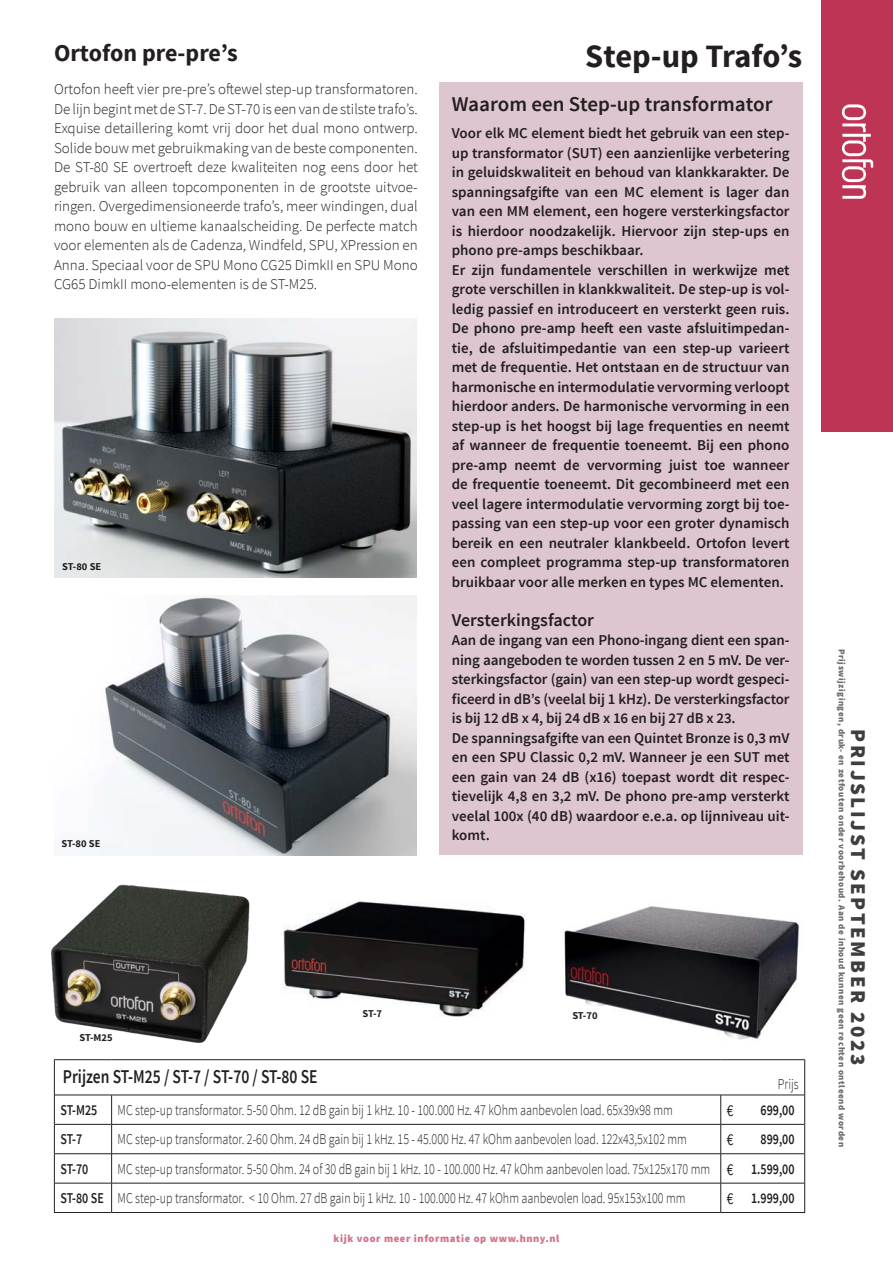
<style>
.page{position:relative;width:893px;height:1263px;background:#fff}
.page>*{position:absolute;margin:0;border:0;box-sizing:border-box;transform-origin:0 0}
.t1{font:700 32.55px "Source Sans Pro";letter-spacing:-.005em;color:#231f20}
.t2{font:700 24px "Source Sans Pro";letter-spacing:-.005em;color:#231f20}
.t3{font:600 21px "Source Sans Pro";color:#231f20}
.t4{font:900 21px "Source Sans Pro";letter-spacing:.12em;color:#3e3e3f}
.t5{font:600 19.5px "Source Sans Pro";color:#231f20;scale:.8 1}
.t6{font:600 18px "Source Sans Pro";color:#231f20}
.t7{font:16.5px "Source Sans Pro";color:#231f20;scale:.8 1}
.t8{font:600 15px/19.5px "Source Sans Pro";color:#231f20;text-align:justify}
.t9{font:300 15px/19.5px "Source Sans Pro";color:#231f20;text-align:justify}
.t10{font:300 15px "Source Sans Pro";color:#231f20;scale:.8 1}
.t11{font:600 15px "Source Sans Pro";color:#231f20;scale:.8 1}
.t12{font:900 10.5px "Source Sans Pro";letter-spacing:.06em;color:#d27188}
.t13{font:700 10.5px "Source Sans Pro";color:#231f20}
.t14{font:900 9px "Source Sans Pro";letter-spacing:.06em;color:#6c6d70}
</style>
<div class="page">
<div style="left:822px;top:0;width:71px;height:432px;background:#be3455"></div>
<svg style="left:841px;top:104px;width:32px;height:95px"></svg>
<img style="left:564px;top:906px;width:236px;height:134px">
<img style="left:51px;top:884px;width:199px;height:159px">
<img style="left:54px;top:318px;width:363px;height:260px">
<img style="left:77px;top:596px;width:340px;height:259px">
<hr style="left:54px;top:1059px;width:58px;height:1px;background:#231f20">
<hr style="left:54px;top:1060px;width:1px;height:35px;background:#231f20">
<hr style="left:112px;top:1059px;width:609px;height:1px;background:#231f20">
<svg style="left:721px;top:1059px;width:22px;height:1px"></svg>
<hr style="left:743px;top:1059px;width:62px;height:1px;background:#231f20">
<hr style="left:804px;top:1060px;width:1px;height:35px;background:#231f20">
<svg style="left:54px;top:1095px;width:1px;height:29px"></svg>
<hr style="left:54px;top:1124px;width:1px;height:30px;background:#231f20">
<svg style="left:54px;top:1154px;width:1px;height:58px"></svg>
<hr style="left:55px;top:1124px;width:57px;height:1px;background:#231f20">
<hr style="left:743px;top:1124px;width:61px;height:1px;background:#231f20">
<hr style="left:55px;top:1153px;width:57px;height:1px;background:#231f20">
<hr style="left:743px;top:1153px;width:61px;height:1px;background:#231f20">
<hr style="left:55px;top:1183px;width:57px;height:1px;background:#231f20">
<hr style="left:743px;top:1183px;width:61px;height:1px;background:#231f20">
<svg style="left:111px;top:1096px;width:1px;height:116px"></svg>
<hr style="left:112px;top:1124px;width:609px;height:1px;background:#231f20">
<hr style="left:112px;top:1153px;width:609px;height:1px;background:#231f20">
<hr style="left:112px;top:1183px;width:609px;height:1px;background:#231f20">
<hr style="left:55px;top:1095px;width:57px;height:1px;background:#231f20">
<hr style="left:112px;top:1095px;width:609px;height:1px;background:#231f20">
<hr style="left:743px;top:1095px;width:61px;height:1px;background:#231f20">
<svg style="left:804px;top:1095px;width:1px;height:29px"></svg>
<hr style="left:804px;top:1124px;width:1px;height:30px;background:#231f20">
<svg style="left:804px;top:1154px;width:1px;height:58px"></svg>
<hr style="left:54px;top:1212px;width:58px;height:1px;background:#231f20">
<hr style="left:112px;top:1212px;width:609px;height:1px;background:#231f20">
<svg style="left:720px;top:1095px;width:23px;height:118px"></svg>
<hr style="left:743px;top:1212px;width:62px;height:1px;background:#231f20">
<img style="left:284px;top:901px;width:241px;height:116px">
<div style="left:439px;top:83px;width:363px;height:772px;background:#dec6d1"></div>
<p class="t2" style="left:54px;top:37px;width:185px">Ortofon pre-pre’s</p>
<p class="t9" style="left:54px;top:80px;width:365px">Ortofon heeft vier pre-pre’s oftewel step-up transformatoren.<br>De lijn begint met de ST-7. De ST-70 is een van de stilste trafo’s.<br>Exquise detaillering komt vrij door het dual mono ontwerp.<br>Solide bouw met gebruikmaking van de beste componenten.<br>De ST-80 SE overtroeft deze kwaliteiten nog eens door het gebruik van alleen topcomponenten in de grootste uitvoe&shy;ringen. Overgedimensioneerde trafo’s, meer windingen, dual mono bouw en ultieme kanaalscheiding. De perfecte match voor elementen als de Cadenza, Windfeld, SPU, XPression en Anna. Speciaal voor de SPU Mono CG25 DimkII en SPU Mono CG65 DimkII mono-elementen is de ST-M25.</p>
<p class="t13" style="left:62px;top:560px;width:40px">ST-80 SE</p>
<p class="t13" style="left:62px;top:837px;width:40px">ST-80 SE</p>
<p class="t1" style="left:585px;top:35px;width:219px">Step-up Trafo’s</p>
<p class="t3" style="left:452px;top:91px;width:322px">Waarom een Step-up transformator</p>
<p class="t8" style="left:452px;top:124px;width:339px">Voor elk MC element biedt het gebruik van een step&shy;up transformator (SUT) een aanzienlijke verbetering in geluidskwaliteit en behoud van klankkarakter. De spanningsafgifte van een MC element is lager dan van een MM element, een hogere versterkingsfactor is hierdoor noodzakelijk. Hiervoor zijn step-ups en phono pre-amps beschikbaar.</p>
<p class="t8" style="left:452px;top:260px;width:339px">Er zijn fundamentele verschillen in werkwijze met grote verschillen in klankkwaliteit. De step-up is vol&shy;ledig passief en introduceert en versterkt geen ruis.<br>De phono pre-amp heeft een vaste afsluitimpedan&shy;tie, de afsluitimpedantie van een step-up varieert met de frequentie. Het ontstaan en de structuur van harmonische en intermodulatie vervorming verloopt hierdoor anders. De harmonische vervorming in een step-up is het hoogst bij lage frequenties en neemt af wanneer de frequentie toeneemt. Bij een phono pre-amp neemt de vervorming juist toe wanneer de frequentie toeneemt. Dit gecombineerd met een veel lagere intermodulatie vervorming zorgt bij toe&shy;passing van een step-up voor een groter dynamisch bereik en een neutraler klankbeeld. Ortofon levert een compleet programma step-up transformatoren bruikbaar voor alle merken en types MC elementen.</p>
<p class="t6" style="left:452px;top:608px;width:144px">Versterkingsfactor</p>
<p class="t8" style="left:452px;top:631px;width:339px">Aan de ingang van een Phono-ingang dient een span&shy;ning aangeboden te worden tussen 2 en 5 mV. De ver&shy;sterkingsfactor (gain) van een step-up wordt gespeci&shy;ficeerd in dB’s (veelal bij 1 kHz). De versterkingsfactor is bij 12 dB x 4, bij 24 dB x 16 en bij 27 dB x 23.</p>
<p class="t8" style="left:452px;top:728px;width:339px">De spanningsafgifte van een Quintet Bronze is 0,3 mV en een SPU Classic 0,2 mV. Wanneer je een SUT met een gain van 24 dB (x16) toepast wordt dit respec&shy;tievelijk 4,8 en 3,2 mV. De phono pre-amp versterkt veelal 100x (40 dB) waardoor e.e.a. op lijnniveau uit&shy;komt.</p>
<p class="t13" style="left:80px;top:1030px;width:35px">ST-M25</p>
<p class="t13" style="left:362px;top:1007px;width:21px">ST-7</p>
<p class="t13" style="left:572px;top:1008px;width:27px">ST-70</p>
<p class="t5" style="left:63px;top:1064px;width:320px">Prijzen ST-M25 / ST-7 / ST-70 / ST-80 SE</p>
<p class="t10" style="left:778px;top:1075px;width:28px">Prijs</p>
<p class="t11" style="left:60px;top:1100px;width:48px">ST-M25</p>
<p class="t10" style="left:118px;top:1101px;width:696px">MC step-up transformator. 5-50 Ohm. 12 dB gain bij 1 kHz. 10 - 100.000 Hz. 47 kOhm aanbevolen load. 65x39x98 mm</p>
<p class="t7" style="left:727px;top:1100px;width:10px">€</p>
<p class="t11" style="left:760px;top:1100px;width:44px">699,00</p>
<p class="t11" style="left:60px;top:1130px;width:29px">ST-7</p>
<p class="t10" style="left:118px;top:1130px;width:713px">MC step-up transformator. 2-60 Ohm. 24 dB gain bij 1 kHz. 15 - 45.000 Hz. 47 kOhm aanbevolen load. 122x43,5x102 mm</p>
<p class="t7" style="left:727px;top:1129px;width:10px">€</p>
<p class="t11" style="left:760px;top:1130px;width:44px">899,00</p>
<p class="t11" style="left:60px;top:1159px;width:37px">ST-70</p>
<p class="t10" style="left:118px;top:1159px;width:742px">MC step-up transformator. 5-50 Ohm. 24 of 30 dB gain bij 1 kHz. 10 - 100.000 Hz. 47 kOhm aanbevolen load. 75x125x170 mm</p>
<p class="t7" style="left:727px;top:1159px;width:10px">€</p>
<p class="t11" style="left:751px;top:1159px;width:56px">1.599,00</p>
<p class="t11" style="left:60px;top:1188px;width:56px">ST-80 SE</p>
<p class="t10" style="left:118px;top:1189px;width:711px">MC step-up transformator. &lt; 10 Ohm. 27 dB gain bij 1 kHz. 10 - 100.000 Hz. 47 kOhm aanbevolen load. 95x153x100 mm</p>
<p class="t7" style="left:727px;top:1188px;width:10px">€</p>
<p class="t11" style="left:751px;top:1188px;width:56px">1.999,00</p>
<p class="t12" style="left:334px;top:1232px;width:227px">kijk voor meer informatie op www.hnny.nl</p>
<p class="t14" style="left:848px;top:649px;width:499px;rotate:90deg">Prijswijzigingen, druk- en zetfouten onder voorbehoud. Aan de inhoud kunnen geen rechten ontleend worden</p>
<h3 class="t4" style="left:872px;top:729px;width:338px;rotate:90deg">PRIJSLIJST SEPTEMBER 2023</h3>
</div>
